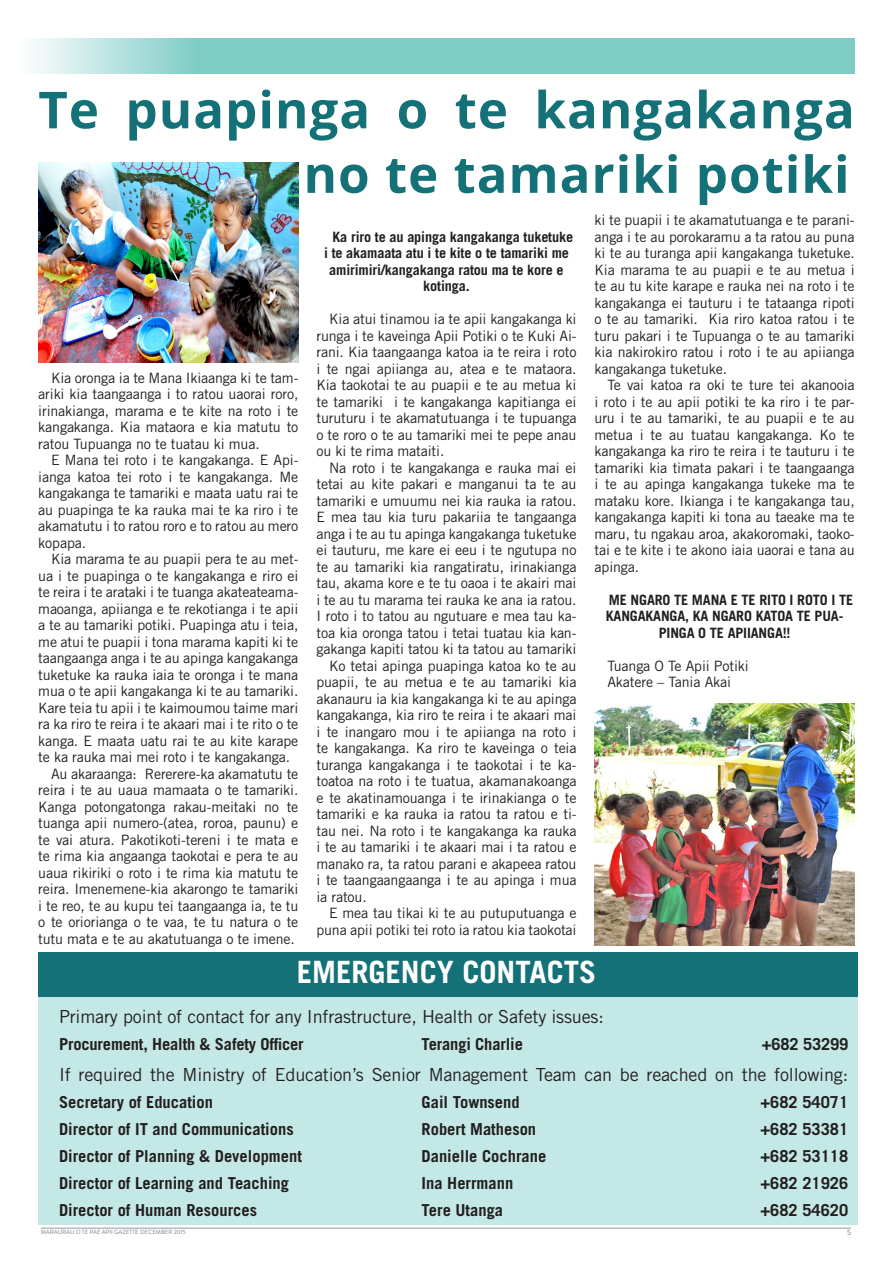
<style>
.page{position:relative;width:893px;height:1263px;background:#fff}
.page>*{position:absolute;margin:0;border:0;box-sizing:border-box;transform-origin:0 0}
.t1{font:700 51px/64.5px "Open Sans";letter-spacing:.02em;color:#137177;text-align:right}
.t2{font:700 30.75px "Trade Gothic LT Std";color:#fff}
.BODY_TEXT{font:18px "Trade Gothic LT Std";letter-spacing:-.01em;color:#231f20}
.BODY_TEXT-2{font:700 16.5px "Trade Gothic LT Std";color:#231f20}
.BODY_TEXT-3{font:14.25px/16.5px "Trade Gothic LT Std";letter-spacing:-.01em;color:#231f20;text-align:justify}
.BODY_TEXT-4{font:700 14.25px/16.5px "Trade Gothic LT Std";letter-spacing:-.01em;color:#231f20;text-align:center}
.t3{font:7.5px "Brandon Grotesque";color:#7c7e81}
.t4{font:6px "Brandon Grotesque";color:#7c7e81}
</style>
<div class="page">
<hr style="left:41px;top:1228px;width:810px;height:1px;background:#95979a">
<div style="left:38px;top:992px;width:819px;height:233px;background:#c4e8e5"></div>
<div style="left:38px;top:952px;width:819px;height:45px;background:#137177"></div>
<svg style="left:34px;top:38px;width:821px;height:35px;background:#88d0cb"></svg>
<img style="left:38px;top:163px;width:260px;height:199px">
<img style="left:595px;top:704px;width:260px;height:241px">
<p class="t1" style="left:38px;top:76px;width:818px">Te puapinga o te kangakanga no te tamariki potiki</p>
<p class="BODY_TEXT-3" style="left:38px;top:369px;width:262px;text-indent:13px">Kia oronga ia te Mana Ikiaanga ki te tam&shy;ariki kia taangaanga i to ratou uaorai roro, irinakianga, marama e te kite na roto i te kangakanga. Kia mataora e kia matutu to ratou Tupuanga no te tuatau ki mua.</p>
<p class="BODY_TEXT-3" style="left:38px;top:452px;width:262px;text-indent:13px">E Mana tei roto i te kangakanga. E Api&shy;ianga katoa tei roto i te kangakanga. Me kangakanga te tamariki e maata uatu rai te au puapinga te ka rauka mai te ka riro i te akamatutu i to ratou roro e to ratou au mero kopapa.</p>
<p class="BODY_TEXT-3" style="left:38px;top:551px;width:262px;text-indent:13px">Kia marama te au puapii pera te au met&shy;ua i te puapinga o te kangakanga e riro ei te reira i te arataki i te tuanga akateateama&shy;maoanga, apiianga e te rekotianga i te apii a te au tamariki potiki. Puapinga atu i teia, me atui te puapii i tona marama kapiti ki te taangaanga anga i te au apinga kangakanga tuketuke ka rauka iaia te oronga i te mana mua o te apii kangakanga ki te au tamariki.<br>Kare teia tu apii i te kaimoumou taime mari ra ka riro te reira i te akaari mai i te rito o te kanga. E maata uatu rai te au kite karape te ka rauka mai mei roto i te kangakanga.</p>
<p class="BODY_TEXT-3" style="left:38px;top:765px;width:262px;text-indent:13px">Au akaraanga: Rererere-ka akamatutu te reira i te au uaua mamaata o te tamariki.<br>Kanga potongatonga rakau-meitaki no te tuanga apii numero-(atea, roroa, paunu) e te vai atura. Pakotikoti-tereni i te mata e te rima kia angaanga taokotai e pera te au uaua rikiriki o roto i te rima kia matutu te reira. Imenemene-kia akarongo te tamariki i te reo, te au kupu tei taangaanga ia, te tu o te oriorianga o te vaa, te tu natura o te tutu mata e te au akatutuanga o te imene.</p>
<p class="BODY_TEXT-4" style="left:324px;top:228px;width:251px">Ka riro te au apinga kangakanga tuketuke<br>i te akamaata atu i te kite o te tamariki me amirimiri/kangakanga ratou ma te kore e kotinga.</p>
<p class="BODY_TEXT-3" style="left:316px;top:311px;width:262px;text-indent:13px">Kia atui tinamou ia te apii kangakanga ki runga i te kaveinga Apii Potiki o te Kuki Ai&shy;rani. Kia taangaanga katoa ia te reira i roto i te ngai apiianga au, atea e te mataora.<br>Kia taokotai te au puapii e te au metua ki te tamariki i te kangakanga kapitianga ei turuturu i te akamatutuanga i te tupuanga o te roro o te au tamariki mei te pepe anau ou ki te rima mataiti.</p>
<p class="BODY_TEXT-3" style="left:316px;top:459px;width:262px;text-indent:13px">Na roto i te kangakanga e rauka mai ei tetai au kite pakari e manganui ta te au tamariki e umuumu nei kia rauka ia ratou.<br>E mea tau kia turu pakariia te tangaanga anga i te au tu apinga kangakanga tuketuke ei tauturu, me kare ei eeu i te ngutupa no te au tamariki kia rangatiratu, irinakianga tau, akama kore e te tu oaoa i te akairi mai i te au tu marama tei rauka ke ana ia ratou.<br>I roto i to tatou au ngutuare e mea tau ka&shy;toa kia oronga tatou i tetai tuatau kia kan&shy;gakanga kapiti tatou ki ta tatou au tamariki</p>
<p class="BODY_TEXT-3" style="left:316px;top:657px;width:262px;text-indent:13px">Ko tetai apinga puapinga katoa ko te au puapii, te au metua e te au tamariki kia akanauru ia kia kangakanga ki te au apinga kangakanga, kia riro te reira i te akaari mai i te inangaro mou i te apiianga na roto i te kangakanga. Ka riro te kaveinga o teia turanga kangakanga i te taokotai i te ka&shy;toatoa na roto i te tuatua, akamanakoanga e te akatinamouanga i te irinakianga o te tamariki e ka rauka ia ratou ta ratou e ti&shy;tau nei. Na roto i te kangakanga ka rauka i te au tamariki i te akaari mai i ta ratou e manako ra, ta ratou parani e akapeea ratou i te taangaangaanga i te au apinga i mua ia ratou.</p>
<p class="BODY_TEXT-3" style="left:316px;top:905px;width:262px;text-align:right">E mea tau tikai ki te au putuputuanga e puna apii potiki tei roto ia ratou kia taokotai</p>
<p class="BODY_TEXT-3" style="left:595px;top:212px;width:262px">ki te puapii i te akamatutuanga e te parani&shy;anga i te au porokaramu a ta ratou au puna ki te au turanga apii kangakanga tuketuke.<br>Kia marama te au puapii e te au metua i te au tu kite karape e rauka nei na roto i te kangakanga ei tauturu i te tataanga ripoti o te au tamariki. Kia riro katoa ratou i te turu pakari i te Tupuanga o te au tamariki kia nakirokiro ratou i roto i te au apiianga kangakanga tuketuke.</p>
<p class="BODY_TEXT-3" style="left:595px;top:377px;width:262px;text-indent:13px">Te vai katoa ra oki te ture tei akanooia i roto i te au apii potiki te ka riro i te par&shy;uru i te au tamariki, te au puapii e te au metua i te au tuatau kangakanga. Ko te kangakanga ka riro te reira i te tauturu i te tamariki kia timata pakari i te taangaanga i te au apinga kangakanga tukeke ma te mataku kore. Ikianga i te kangakanga tau, kangakanga kapiti ki tona au taeake ma te maru, tu ngakau aroa, akakoromaki, taoko&shy;tai e te kite i te akono iaia uaorai e tana au apinga.</p>
<p class="BODY_TEXT-4" style="left:609px;top:591px;width:246px">ME NGARO TE MANA E TE RITO I ROTO I TE</p>
<p class="BODY_TEXT-4" style="left:606px;top:607px;width:239px">KANGAKANGA, KA NGARO KATOA TE PUA-</p>
<p class="BODY_TEXT-4" style="left:659px;top:624px;width:133px">PINGA O TE APIIANGA!!</p>
<p class="BODY_TEXT-3" style="left:607px;top:657px;width:143px">Tuanga O Te Apii Potiki</p>
<p class="BODY_TEXT-3" style="left:607px;top:674px;width:125px">Akatere – Tania Akai</p>
<p class="t2" style="left:297px;top:953px;width:301px">EMERGENCY CONTACTS</p>
<p class="BODY_TEXT" style="left:59px;top:1005px;width:546px">Primary point of contact for any Infrastructure, Health or Safety issues:</p>
<p class="BODY_TEXT-2" style="left:59px;top:1034px;width:246px">Procurement, Health &amp; Safety Officer</p>
<p class="BODY_TEXT-2" style="left:422px;top:1034px;width:103px">Terangi Charlie</p>
<p class="BODY_TEXT-2" style="left:762px;top:1034px;width:88px">+682 53299</p>
<p class="BODY_TEXT" style="left:59px;top:1064px;width:791px">If required the Ministry of Education’s Senior Management Team can be reached on the following:</p>
<p class="BODY_TEXT-2" style="left:59px;top:1092px;width:156px">Secretary of Education</p>
<p class="BODY_TEXT-2" style="left:422px;top:1092px;width:100px">Gail Townsend</p>
<p class="BODY_TEXT-2" style="left:760px;top:1092px;width:89px">+682 54071</p>
<p class="BODY_TEXT-2" style="left:59px;top:1119px;width:236px">Director of IT and Communications</p>
<p class="BODY_TEXT-2" style="left:422px;top:1119px;width:116px">Robert Matheson</p>
<p class="BODY_TEXT-2" style="left:760px;top:1119px;width:89px">+682 53381</p>
<p class="BODY_TEXT-2" style="left:59px;top:1146px;width:244px">Director of Planning &amp; Development</p>
<p class="BODY_TEXT-2" style="left:422px;top:1146px;width:126px">Danielle Cochrane</p>
<p class="BODY_TEXT-2" style="left:760px;top:1146px;width:89px">+682 53118</p>
<p class="BODY_TEXT-2" style="left:59px;top:1173px;width:232px">Director of Learning and Teaching</p>
<p class="BODY_TEXT-2" style="left:422px;top:1173px;width:93px">Ina Herrmann</p>
<p class="BODY_TEXT-2" style="left:760px;top:1173px;width:89px">+682 21926</p>
<p class="BODY_TEXT-2" style="left:59px;top:1200px;width:199px">Director of Human Resources</p>
<p class="BODY_TEXT-2" style="left:422px;top:1200px;width:83px">Tere Utanga</p>
<p class="BODY_TEXT-2" style="left:760px;top:1200px;width:89px">+682 54620</p>
<p class="t4" style="left:41px;top:1227px;width:146px">MARAURAU O TE PAE APII GAZETTE DECEMBER 2015</p>
<p class="t3" style="left:847px;top:1227px;width:5px">5</p>
</div>
